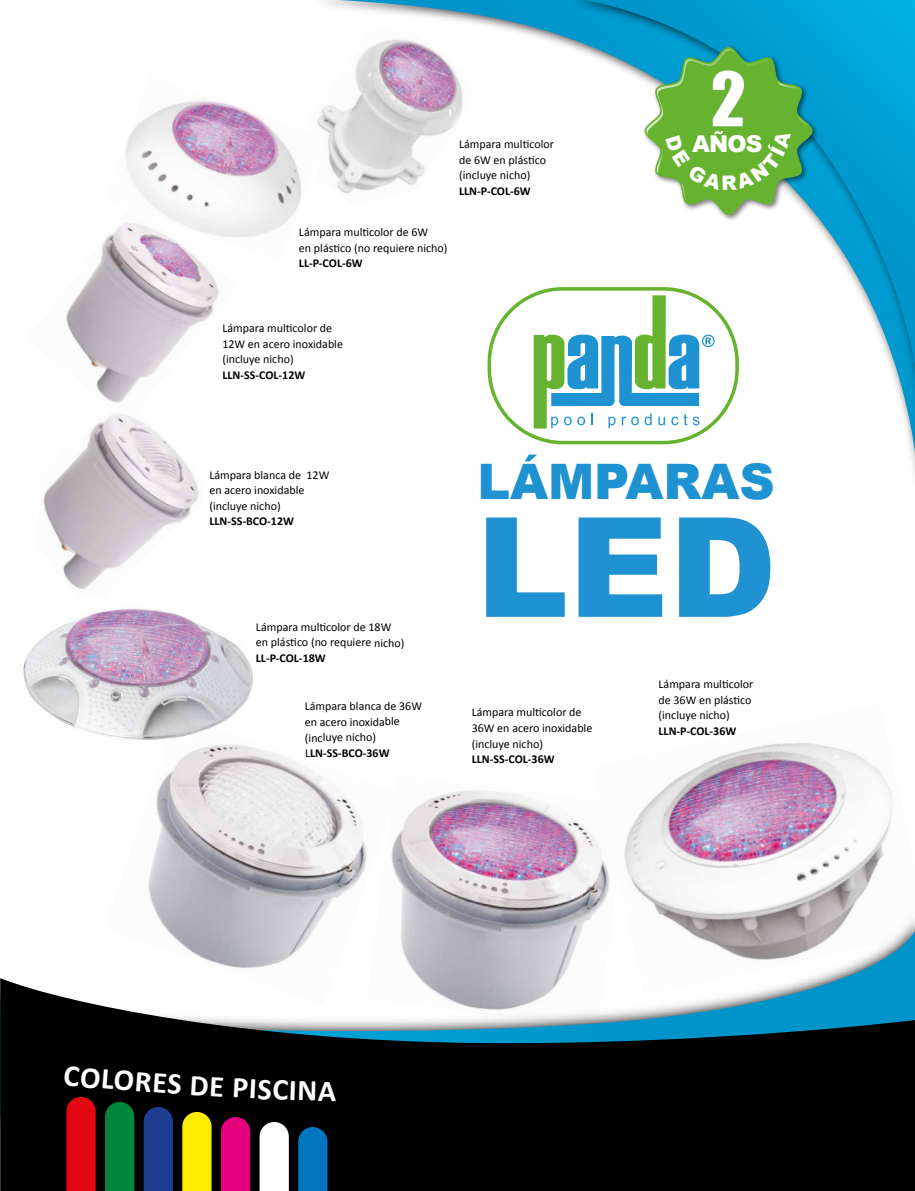
<style>
.page{position:relative;width:915px;height:1191px;background:#fff}
.page>*{position:absolute;margin:0;border:0;box-sizing:border-box;transform-origin:0 0}
.t1{font:900 138.75px "Arial";color:#1f92d1}
.t2{font:69.45px "Impact";color:#fff}
.t3{font:900 48.9px "Arial";color:#1f92d1}
.t4{font:700 30.45px "Calibri";color:#fff}
.t5{font:900 23.1px "Arial";color:#fff}
.t6{font:12px/15.6px "Calibri";color:#000}
.t7{font:700 12px "Calibri";color:#000}
.s1{font-weight:700}
</style>
<div class="page">
<img style="left:66px;top:239px;width:153px;height:164px">
<img style="left:398px;top:790px;width:195px;height:112px">
<img style="left:148px;top:744px;width:250px;height:158px">
<img style="left:593px;top:742px;width:300px;height:160px">
<img style="left:106px;top:101px;width:195px;height:161px">
<img style="left:151px;top:902px;width:763px;height:29px">
<svg style="left:168px;top:931px;width:746px;height:47px"></svg>
<svg style="left:339px;top:0;width:575px;height:452px"></svg>
<img style="left:560px;top:0;width:354px;height:418px">
<svg style="left:585px;top:0;width:329px;height:365px"></svg>
<div style="left:489px;top:289px;width:247px;height:153px;background:#fff;border-radius:74px"></div>
<div style="left:487px;top:287px;width:251px;height:157px;border:4px solid #65b32e;border-radius:74px"></div>
<svg style="left:533px;top:295px;width:181px;height:133px"></svg>
<div style="left:619px;top:396px;width:9px;height:10px;background:#1f92d1;border-radius:50%"></div>
<div style="left:604px;top:396px;width:10px;height:10px;background:#1f92d1;border-radius:50%"></div>
<svg style="left:0;top:978px;width:914px;height:213px;background:#2b373b"></svg>
<svg style="left:298px;top:1127px;width:29px;height:64px;background:#006fb5"></svg>
<svg style="left:259px;top:1122px;width:30px;height:69px"></svg>
<div style="left:221px;top:1117px;width:29px;height:74px;background:#e6007d"></div>
<svg style="left:182px;top:1112px;width:29px;height:79px;background:#f2e100"></svg>
<svg style="left:144px;top:1107px;width:29px;height:84px;background:#1b3a8b"></svg>
<div style="left:105px;top:1102px;width:29px;height:89px;background:#00873e"></div>
<svg style="left:66px;top:1097px;width:30px;height:94px;background:#d60511"></svg>
<img style="left:43px;top:414px;width:156px;height:176px">
<img style="left:23px;top:607px;width:230px;height:133px">
<img style="left:317px;top:28px;width:155px;height:179px">
<img style="left:640px;top:43px;width:181px;height:181px">
<svg style="left:64px;top:1065px;width:50px;height:24px"></svg>
<svg style="left:273px;top:1079px;width:42px;height:21px"></svg>
<svg style="left:644px;top:47px;width:168px;height:168px;background:#6db86a"></svg>
<p class="t6" style="left:459px;top:136px;width:96px">Lámpara multicolor de 6W en plástico (incluye nicho)</p>
<p class="t7" style="left:459px;top:183px;width:73px">LLN-P-COL-6W</p>
<p class="t6" style="left:299px;top:224px;width:150px">Lámpara multicolor de 6W<br>en plástico (no requiere nicho)</p>
<p class="t7" style="left:299px;top:255px;width:65px">LL-P-COL-6W</p>
<p class="t6" style="left:222px;top:320px;width:122px">Lámpara multicolor de<br>12W en acero inoxidable (incluye nicho)</p>
<p class="t7" style="left:222px;top:367px;width:84px">LLN-SS-COL-12W</p>
<h2 class="t2" style="left:710px;top:45px;width:36px">2</h2>
<h3 class="t5" style="left:692px;top:127px;width:72px">AÑOS</h3>
<p class="t6" style="left:209px;top:467px;width:121px">Lámpara blanca de 12W en acero inoxidable (incluye nicho)</p>
<p class="t7" style="left:209px;top:514px;width:86px">LLN-SS-BCO-12W</p>
<h3 class="t3" style="left:477px;top:446px;width:299px">LÁMPARAS</h3>
<h1 class="t1" style="left:476px;top:466px;width:302px">LED</h1>
<p class="t6" style="left:256px;top:619px;width:150px">Lámpara multicolor de 18W en plástico (no requiere nicho)</p>
<p class="t7" style="left:256px;top:650px;width:71px">LL-P-COL-18W</p>
<p class="t6" style="left:305px;top:698px;width:119px">Lámpara blanca de 36W en acero inoxidable (incluye nicho)<br>L<span class="s1">LN-SS-BCO-36W</span></p>
<p class="t6" style="left:471px;top:704px;width:122px">Lámpara multicolor de<br>36W en acero inoxidable (incluye nicho)</p>
<p class="t7" style="left:471px;top:751px;width:84px">LLN-SS-COL-36W</p>
<p class="t6" style="left:658px;top:676px;width:96px">Lámpara multicolor de 36W en plástico (incluye nicho)</p>
<p class="t7" style="left:658px;top:723px;width:79px">LLN-P-COL-36W</p>
<h3 class="t4" style="left:115px;top:1060px;width:97px;rotate:4deg">ORES D</h3>
<h3 class="t4" style="left:210px;top:1066px;width:64px;rotate:3deg">E PIS</h3>
<h3 class="t4" style="left:318px;top:1071px;width:20px">A</h3>
</div>
